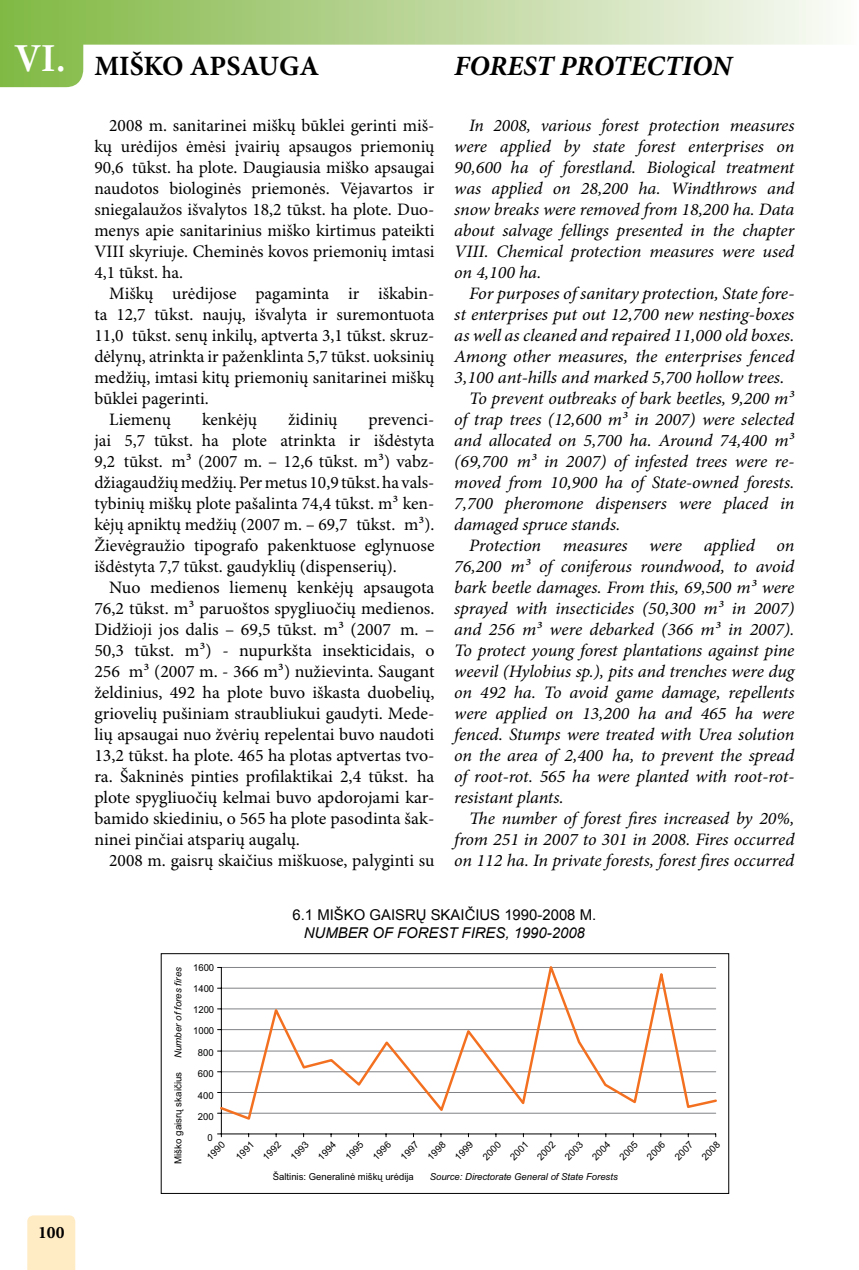
<style>
.page{position:relative;width:859px;height:1270px;background:#fff}
.page>*{position:absolute;margin:0;border:0;box-sizing:border-box;transform-origin:0 0}
.t1{font:700 40.25px "Garamond";color:#fff;scale:.95 1}
.t2{font:italic 700 28px "Minion Pro";letter-spacing:-.005em;color:#000}
.t3{font:700 28px "Minion Pro";color:#000}
.t4{font:17.5px/21px "Minion Pro";color:#000;text-align:justify}
.t5{font:italic 17.5px/21px "Minion Pro";letter-spacing:-.01em;color:#000;text-align:justify}
.t6{font:italic 17.5px "Minion Pro";letter-spacing:-.01em;color:#000;scale:1.05 1}
.t7{font:700 17.5px "Minion Pro";color:#000}
.t8{font:14.88px "Arial";color:#000}
.t9{font:italic 14.88px "Arial";color:#000}
.t10{font:9.62px/20.7px "Arial";color:#000}
.t11{font:italic 9.62px "Arial";color:#000}
</style>
<div class="page">
<div style="left:27px;top:1215px;width:48px;height:55px;background:#ffebc4"></div>
<svg style="left:0;top:0;width:830px;height:87px"></svg>
<hr style="left:221px;top:967px;width:1px;height:167px;background:#000">
<hr style="left:221px;top:1134px;width:494px;height:1px;background:#000">
<svg style="left:218px;top:966px;width:499px;height:156px"></svg>
<div style="left:161px;top:953px;width:567px;height:241px;border:1px solid #000"></div>
<h1 class="t1" style="left:15px;top:31px;width:55px">VI.</h1>
<p class="t7" style="left:38px;top:1220px;width:28px">100</p>
<h2 class="t3" style="left:94px;top:46px;width:226px">MIŠKO APSAUGA</h2>
<h2 class="t2" style="left:454px;top:46px;width:279px">FOREST PROTECTION</h2>
<p class="t4" style="left:94px;top:115px;width:341px;text-indent:15px">2008 m. sanitarinei miškų būklei gerinti miš&shy;kų urėdijos ėmėsi įvairių apsaugos priemonių 90,6 tūkst. ha plote. Daugiausia miško apsaugai naudotos biologinės priemonės. Vėjavartos ir sniegalaužos išvalytos 18,2 tūkst. ha plote. Duo&shy;menys apie sanitarinius miško kirtimus pateikti VIII skyriuje. Cheminės kovos priemonių imtasi 4,1 tūkst. ha.</p>
<p class="t4" style="left:109px;top:283px;width:326px">Miškų urėdijose pagaminta ir iškabin-</p>
<p class="t4" style="left:94px;top:304px;width:341px">ta 12,7 tūkst. naujų, išvalyta ir suremontuota</p>
<p class="t4" style="left:94px;top:325px;width:341px">11,0 tūkst. senų inkilų, aptverta 3,1 tūkst. skruz-</p>
<p class="t4" style="left:94px;top:346px;width:341px">dėlynų, atrinkta ir paženklinta 5,7 tūkst. uoksinių</p>
<p class="t4" style="left:94px;top:367px;width:341px">medžių, imtasi kitų priemonių sanitarinei miškų</p>
<p class="t4" style="left:94px;top:388px;width:116px">būklei pagerinti.</p>
<p class="t4" style="left:109px;top:409px;width:63px">Liemenų</p>
<p class="t4" style="left:202px;top:409px;width:57px">kenkėjų</p>
<p class="t4" style="left:288px;top:409px;width:51px">židinių</p>
<p class="t5" style="left:454px;top:114px;width:341px;text-indent:15px">In 2008, various forest protection measures were applied by state forest enterprises on 90,600 ha of forestland. Biological treatment was applied on 28,200 ha. Windthrows and snow breaks were removed from 18,200 ha. Data about salvage fellings presented in the chapter VIII. Chemical protection measures were used on 4,100 ha.</p>
<p class="t6" style="left:469px;top:281px;width:311px">For purposes of sanitary protection, State fore-</p>
<p class="t6" style="left:454px;top:302px;width:325px">st enterprises put out 12,700 new nesting-boxes</p>
<p class="t6" style="left:454px;top:323px;width:325px">as well as cleaned and repaired 11,000 old boxes.</p>
<p class="t6" style="left:454px;top:344px;width:325px">Among other measures, the enterprises fenced</p>
<p class="t6" style="left:454px;top:365px;width:316px">3,100 ant-hills and marked 5,700 hollow trees.</p>
<p class="t5" style="left:469px;top:387px;width:326px">To prevent outbreaks of bark beetles, 9,200 m³</p>
<p class="t5" style="left:454px;top:408px;width:341px">of trap trees (12,600 m³ in 2007) were selected</p>
<p class="t5" style="left:454px;top:429px;width:341px">and allocated on 5,700 ha. Around 74,400 m³</p>
<p class="t5" style="left:454px;top:450px;width:341px">(69,700 m³ in 2007) of infested trees were re-</p>
<p class="t5" style="left:454px;top:471px;width:341px">moved from 10,900 ha of State-owned forests.</p>
<p class="t5" style="left:454px;top:492px;width:341px">7,700 pheromone dispensers were placed in</p>
<p class="t5" style="left:454px;top:513px;width:167px">damaged spruce stands.</p>
<p class="t5" style="left:469px;top:534px;width:326px">Protection measures were applied on</p>
<p class="t5" style="left:454px;top:555px;width:341px">76,200 m³ of coniferous roundwood, to avoid</p>
<p class="t5" style="left:454px;top:576px;width:341px">bark beetle damages. From this, 69,500 m³ were</p>
<p class="t5" style="left:454px;top:597px;width:341px">sprayed with insecticides (50,300 m³ in 2007)</p>
<p class="t5" style="left:454px;top:618px;width:341px">and 256 m³ were debarked (366 m³ in 2007).</p>
<p class="t5" style="left:454px;top:639px;width:341px">To protect young forest plantations against pine</p>
<p class="t5" style="left:454px;top:660px;width:341px">weevil (Hylobius sp.), pits and trenches were dug</p>
<p class="t5" style="left:454px;top:681px;width:341px">on 492 ha. To avoid game damage, repellents</p>
<p class="t5" style="left:454px;top:702px;width:341px">were applied on 13,200 ha and 465 ha were</p>
<p class="t5" style="left:454px;top:723px;width:341px">fenced. Stumps were treated with Urea solution</p>
<p class="t5" style="left:454px;top:744px;width:341px">on the area of 2,400 ha, to prevent the spread</p>
<p class="t5" style="left:454px;top:765px;width:341px">of root-rot. 565 ha were planted with root-rot-</p>
<p class="t5" style="left:454px;top:786px;width:111px">resistant plants.</p>
<p class="t5" style="left:469px;top:807px;width:326px">The number of forest fires increased by 20%,</p>
<p class="t5" style="left:454px;top:828px;width:341px">from 251 in 2007 to 301 in 2008. Fires occurred</p>
<p class="t5" style="left:454px;top:849px;width:341px">on 112 ha. In private forests, forest fires occurred</p>
<p class="t8" style="left:292px;top:905px;width:305px">6.1 Miško gaisrų skaičius 1990-2008 m.</p>
<p class="t9" style="left:304px;top:923px;width:282px">NUMBER OF FOREST FIRES, 1990-2008</p>
<p class="t4" style="left:94px;top:409px;width:341px;text-indent:274px">prevenci&shy;jai 5,7 tūkst. ha plote atrinkta ir išdėstyta 9,2 tūkst. m³ (2007 m. – 12,6 tūkst. m³) vabz&shy;džiagaudžių medžių. Per metus 10,9 tūkst. ha vals&shy;tybinių miškų plote pašalinta 74,4 tūkst. m³ ken&shy;kėjų apniktų medžių (2007 m. – 69,7 tūkst. m³).<br>Žievėgraužio tipografo pakenktuose eglynuose išdėstyta 7,7 tūkst. gaudyklių (dispenserių).</p>
<p class="t4" style="left:94px;top:577px;width:341px;text-indent:15px">Nuo medienos liemenų kenkėjų apsaugota 76,2 tūkst. m³ paruoštos spygliuočių medienos.<br>Didžioji jos dalis – 69,5 tūkst. m³ (2007 m. – 50,3 tūkst. m³) - nupurkšta insekticidais, o 256 m³ (2007 m. - 366 m³) nužievinta. Saugant želdinius, 492 ha plote buvo iškasta duobelių, griovelių pušiniam straubliukui gaudyti. Mede&shy;lių apsaugai nuo žvėrių repelentai buvo naudoti 13,2 tūkst. ha plote. 465 ha plotas aptvertas tvo&shy;ra. Šakninės pinties profilaktikai 2,4 tūkst. ha plote spygliuočių kelmai buvo apdorojami kar&shy;bamido skiediniu, o 565 ha plote pasodinta šak&shy;ninei pinčiai atsparių augalų.</p>
<p class="t4" style="left:109px;top:850px;width:326px">2008 m. gaisrų skaičius miškuose, palyginti su</p>
<p class="t11" style="left:172px;top:1058px;width:93px;rotate:-90deg">Number of fores fires</p>
<p class="t10" style="left:168px;top:1164px;width:94px;rotate:-90deg">Miško gaisr skai ius</p>
<p class="t10" style="left:168px;top:1089px;width:6px;rotate:-90deg">č</p>
<p class="t10" style="left:168px;top:1115px;width:7px;rotate:-90deg">ų</p>
<p class="t10" style="left:193px;top:958px;width:23px">1600</p>
<p class="t10" style="left:193px;top:978px;width:23px">1400</p>
<p class="t10" style="left:193px;top:1000px;width:23px">1200</p>
<p class="t10" style="left:193px;top:1021px;width:23px">1000</p>
<p class="t10" style="left:198px;top:1043px;width:17px">800</p>
<p class="t10" style="left:198px;top:1064px;width:17px">600</p>
<p class="t10" style="left:198px;top:1085px;width:17px">400</p>
<p class="t10" style="left:198px;top:1106px;width:17px">200</p>
<p class="t10" style="left:207px;top:1127px;width:7px">0</p>
<p class="t10" style="left:215px;top:1137px;width:23px;text-indent:-21px;rotate:-45deg">1990<br>1991</p>
<p class="t10" style="left:257px;top:1151px;width:23px;rotate:-45deg">1992</p>
<p class="t10" style="left:285px;top:1151px;width:23px;rotate:-45deg">1993</p>
<p class="t10" style="left:312px;top:1151px;width:23px;rotate:-45deg">1994</p>
<p class="t10" style="left:339px;top:1151px;width:23px;rotate:-45deg">1995</p>
<p class="t10" style="left:367px;top:1151px;width:23px;rotate:-45deg">1996</p>
<p class="t10" style="left:395px;top:1151px;width:23px;rotate:-45deg">1997</p>
<p class="t10" style="left:421px;top:1151px;width:23px;rotate:-45deg">1998</p>
<p class="t10" style="left:449px;top:1151px;width:23px;rotate:-45deg">1999</p>
<p class="t10" style="left:477px;top:1151px;width:23px;rotate:-45deg">2000</p>
<p class="t10" style="left:504px;top:1151px;width:23px;rotate:-45deg">2001</p>
<p class="t10" style="left:531px;top:1151px;width:23px;rotate:-45deg">2002</p>
<p class="t10" style="left:559px;top:1151px;width:23px;rotate:-45deg">2003</p>
<p class="t10" style="left:586px;top:1151px;width:23px;rotate:-45deg">2004</p>
<p class="t10" style="left:613px;top:1151px;width:23px;rotate:-45deg">2005</p>
<p class="t10" style="left:641px;top:1151px;width:23px;rotate:-45deg">2006</p>
<p class="t10" style="left:273px;top:1167px;width:142px">Šaltinis: Generalinė mišk urėdija</p>
<p class="t10" style="left:377px;top:1167px;width:7px">ų</p>
<p class="t11" style="left:429px;top:1171px;width:189px">Source: Directorate General of State Forests</p>
<p class="t10" style="left:683px;top:1138px;width:23px;line-height:18.9px;text-indent:-19px;rotate:-45deg">2007<br>2008</p>
</div>
